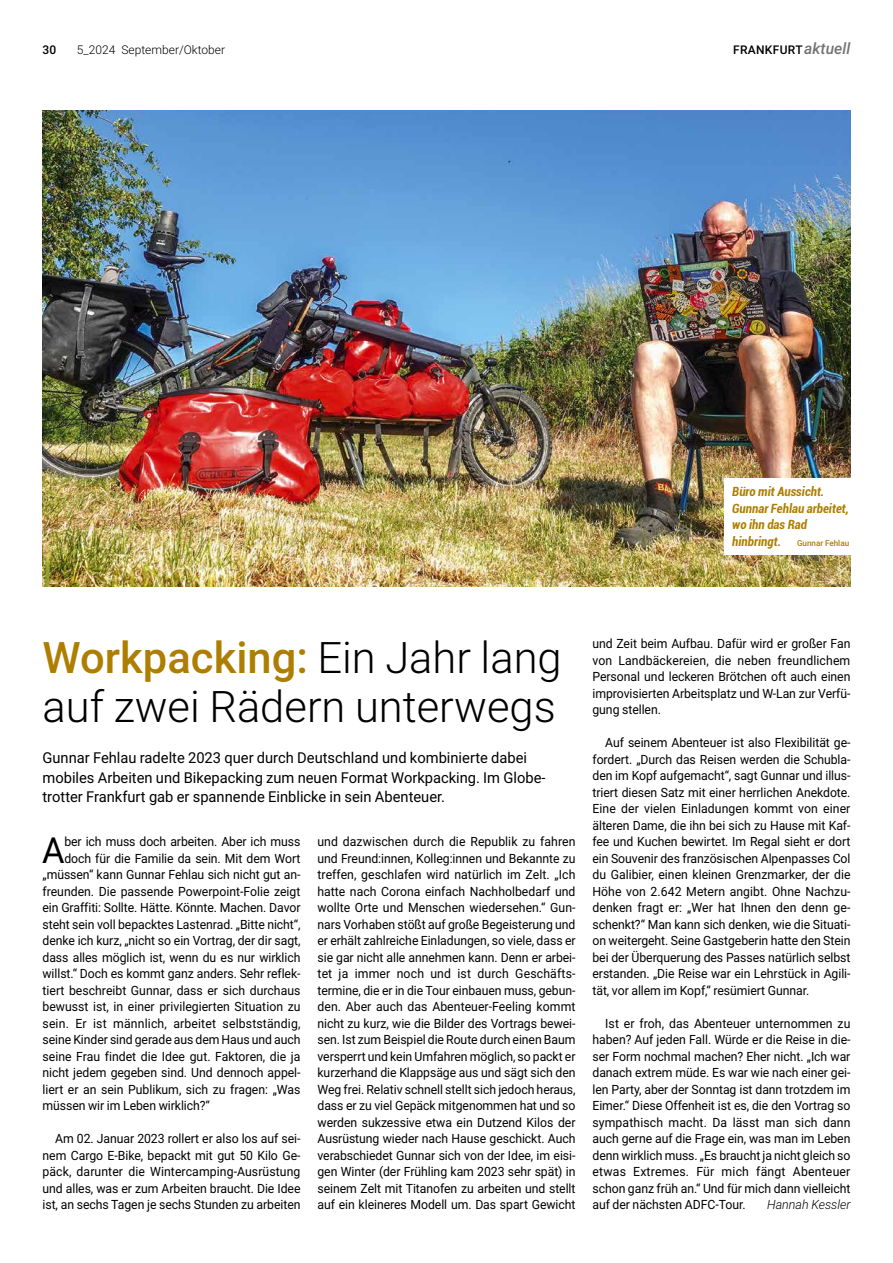
<style>
.page{position:relative;width:893px;height:1263px;background:#fff}
.page>*{position:absolute;margin:0;border:0;box-sizing:border-box;transform-origin:0 0}
.t1{font:300 43.5px/49.5px "Roboto";color:#000}
.t2{font:36px "Roboto";color:#000;scale:.96 1}
.t3{font:15px/19.5px "Roboto";color:#000}
.t4{font:12.75px/16.5px "Roboto";letter-spacing:-.005em;color:#000;text-align:justify;scale:.96 1}
.t5{font:italic 700 condensed 12.75px/16.5px "Roboto";color:#ad7e00}
.t6{font:12.75px "Roboto";letter-spacing:.015em;color:#000;scale:.96 1}
.t7{font:italic 300 12.75px "Roboto";letter-spacing:-.005em;color:#000}
.t8{font:300 12px "Roboto";color:#000}
.t9{font:500 12px "Roboto";letter-spacing:.025em;color:#000}
.t10{font:500 8.25px "Roboto";color:#ad7e00}
.s1{font-style:italic;font-size:15.75px;color:#757474}
.s2{font-weight:700;font-style:italic;font-stretch:condensed;font-size:12.75px}
.s3{font-weight:500;color:#ad7e00}
</style>
<div class="page">
<img style="left:43px;top:111px;width:807px;height:476px">
<div style="left:724px;top:478px;width:134px;height:76px;background:#fff"></div>
<p class="t9" style="left:43px;top:42px;width:15px">30</p>
<p class="t8" style="left:77px;top:42px;width:150px">5_2024 September/Oktober</p>
<p class="t9" style="left:733px;top:42px;width:119px">FRANKFURT<span class="s1">aktuell</span></p>
<p class="t5" style="left:732px;top:483px;width:118px">Büro mit Aussicht.<br>Gunnar Fehlau arbeitet, wo ihn das Rad</p>
<p class="t10" style="left:732px;top:537px;width:118px"><span class="s2">hinbringt.</span> Gunnar Fehlau</p>
<h1 class="t1" style="left:43px;top:631px;width:521px"><span class="s3">Workpacking:</span> Ein Jahr lang auf zwei Rädern unterwegs</h1>
<p class="t3" style="left:43px;top:748px;width:504px">Gunnar Fehlau radelte 2023 quer durch Deutschland und kombinierte dabei mobiles Arbeiten und Bikepacking zum neuen Format Workpacking. Im Globe&shy;trotter Frankfurt gab er spannende Einblicke in sein Abenteuer.</p>
<h2 class="t2" style="left:42px;top:825px;width:25px">A</h2>
<p class="t4" style="left:64px;top:833px;width:247px">ber ich muss doch arbeiten. Aber ich muss</p>
<p class="t4" style="left:64px;top:850px;width:247px">doch für die Familie da sein. Mit dem Wort</p>
<p class="t4" style="left:43px;top:866px;width:270px">„müssen“ kann Gunnar Fehlau sich nicht gut an-</p>
<p class="t4" style="left:43px;top:883px;width:270px">freunden. Die passende Powerpoint-Folie zeigt</p>
<p class="t4" style="left:43px;top:899px;width:270px">ein Graffiti: Sollte. Hätte. Könnte. Machen. Davor</p>
<p class="t4" style="left:43px;top:916px;width:270px">steht sein voll bepacktes Lastenrad. „Bitte nicht“,</p>
<p class="t4" style="left:43px;top:932px;width:270px">denke ich kurz, „nicht so ein Vortrag, der dir sagt,</p>
<p class="t4" style="left:43px;top:948px;width:270px">dass alles möglich ist, wenn du es nur wirklich</p>
<p class="t4" style="left:43px;top:965px;width:270px">willst.“ Doch es kommt ganz anders. Sehr reflek-</p>
<p class="t4" style="left:43px;top:982px;width:270px">tiert beschreibt Gunnar, dass er sich durchaus</p>
<p class="t4" style="left:43px;top:998px;width:270px">bewusst ist, in einer privilegierten Situation zu</p>
<p class="t6" style="left:43px;top:1014px;width:270px">sein. Er ist männlich, arbeitet selbstständig,</p>
<p class="t4" style="left:43px;top:1031px;width:270px">seine Kinder sind gerade aus dem Haus und auch</p>
<p class="t4" style="left:43px;top:1047px;width:270px">seine Frau findet die Idee gut. Faktoren, die ja</p>
<p class="t4" style="left:43px;top:1064px;width:270px">nicht jedem gegeben sind. Und dennoch appel-</p>
<p class="t4" style="left:43px;top:1081px;width:270px">liert er an sein Publikum, sich zu fragen: „Was</p>
<p class="t4" style="left:43px;top:1097px;width:176px">müssen wir im Leben wirklich?“</p>
<p class="t4" style="left:43px;top:1130px;width:270px;text-indent:13px">Am 02. Januar 2023 rollert er also los auf sei&shy;nem Cargo E-Bike, bepackt mit gut 50 Kilo Ge&shy;päck, darunter die Wintercamping-Ausrüstung und alles, was er zum Arbeiten braucht. Die Idee ist, an sechs Tagen je sechs Stunden zu arbeiten</p>
<p class="t4" style="left:317px;top:833px;width:270px">und dazwischen durch die Republik zu fahren und Freund:innen, Kolleg:innen und Bekannte zu treffen, geschlafen wird natürlich im Zelt. „Ich hatte nach Corona einfach Nachholbedarf und wollte Orte und Menschen wiedersehen.“ Gun&shy;nars Vorhaben stößt auf große Begeisterung und er erhält zahlreiche Einladungen, so viele, dass er sie gar nicht alle annehmen kann. Denn er arbei&shy;tet ja immer noch und ist durch Geschäfts&shy;termine, die er in die Tour einbauen muss, gebun&shy;den. Aber auch das Abenteuer-Feeling kommt nicht zu kurz, wie die Bilder des Vortrags bewei&shy;sen. Ist zum Beispiel die Route durch einen Baum versperrt und kein Umfahren möglich, so packt er kurzerhand die Klappsäge aus und sägt sich den Weg frei. Relativ schnell stellt sich jedoch heraus, dass er zu viel Gepäck mitgenommen hat und so werden sukzessive etwa ein Dutzend Kilos der Ausrüstung wieder nach Hause geschickt. Auch verabschiedet Gunnar sich von der Idee, im eisi&shy;gen Winter (der Frühling kam 2023 sehr spät) in seinem Zelt mit Titanofen zu arbeiten und stellt auf ein kleineres Modell um. Das spart Gewicht</p>
<p class="t4" style="left:592px;top:635px;width:270px">und Zeit beim Aufbau. Dafür wird er großer Fan von Landbäckereien, die neben freundlichem Personal und leckeren Brötchen oft auch einen improvisierten Arbeitsplatz und W-Lan zur Verfü&shy;gung stellen.</p>
<p class="t4" style="left:592px;top:734px;width:270px;text-indent:13px">Auf seinem Abenteuer ist also Flexibilität ge&shy;fordert. „Durch das Reisen werden die Schubla&shy;den im Kopf aufgemacht“, sagt Gunnar und illus&shy;triert diesen Satz mit einer herrlichen Anekdote.<br>Eine der vielen Einladungen kommt von einer älteren Dame, die ihn bei sich zu Hause mit Kaf&shy;fee und Kuchen bewirtet. Im Regal sieht er dort ein Souvenir des französischen Alpenpasses Col du Galibier, einen kleinen Grenzmarker, der die Höhe von 2.642 Metern angibt. Ohne Nachzu&shy;denken fragt er: „Wer hat Ihnen den denn ge&shy;schenkt?“ Man kann sich denken, wie die Situati&shy;on weitergeht. Seine Gastgeberin hatte den Stein bei der Überquerung des Passes natürlich selbst erstanden. „Die Reise war ein Lehrstück in Agili&shy;tät, vor allem im Kopf,“ resümiert Gunnar.</p>
<p class="t4" style="left:592px;top:1015px;width:270px;text-indent:13px">Ist er froh, das Abenteuer unternommen zu haben? Auf jeden Fall. Würde er die Reise in die&shy;ser Form nochmal machen? Eher nicht. „Ich war danach extrem müde. Es war wie nach einer gei&shy;len Party, aber der Sonntag ist dann trotzdem im Eimer.“ Diese Offenheit ist es, die den Vortrag so sympathisch macht. Da lässt man sich dann auch gerne auf die Frage ein, was man im Leben denn wirklich muss. „Es braucht ja nicht gleich so etwas Extremes. Für mich fängt Abenteuer schon ganz früh an.“ Und für mich dann vielleicht auf der nächsten ADFC-Tour.</p>
<p class="t7" style="left:767px;top:1196px;width:85px">Hannah Kessler</p>
</div>
